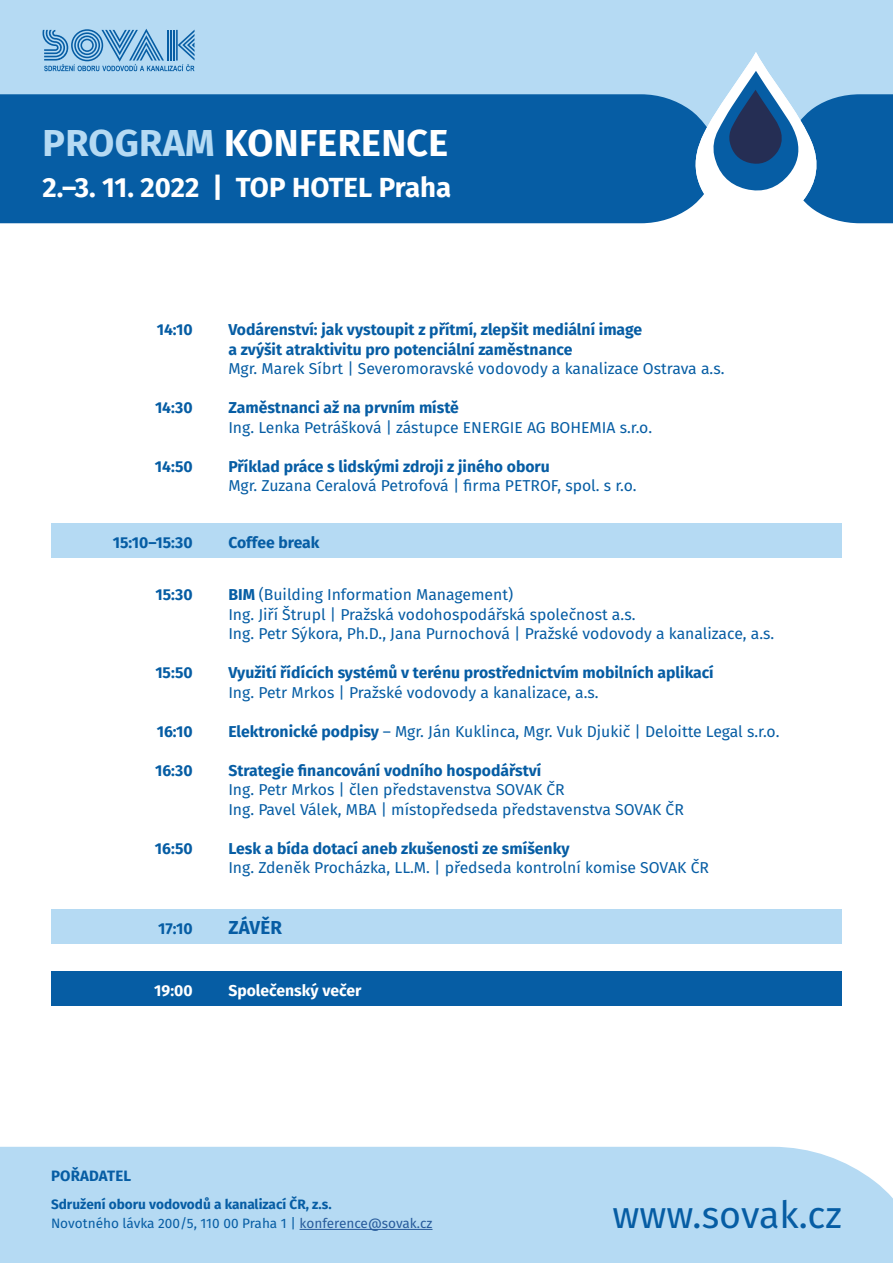
<style>
.page{position:relative;width:893px;height:1263px;background:#fff}
.page>*{position:absolute;margin:0;border:0;box-sizing:border-box;transform-origin:0 0}
.t1{font:37.65px "Fira Sans";color:#065da4}
.t2{font:700 37.5px "Fira Sans";letter-spacing:.01em;color:#fff}
.t3{font:700 27.6px "Fira Sans";color:#fff}
.t4{font:700 18.75px "Fira Sans";letter-spacing:.01em;color:#065da4}
.t5{font:15.75px/19.5px "Fira Sans";color:#065da4}
.t6{font:700 15.75px/19.5px "Fira Sans";color:#065da4}
.t7{font:700 15.75px "Fira Sans";color:#fff}
.t8{font:700 15px "Fira Sans";letter-spacing:.01em;color:#065da4}
.t9{font:700 13.65px/19.5px "Fira Sans";color:#065da4}
.s1{color:#b5daf3}
.s2{font-weight:700}
.s3{font-weight:400}
.s4{font-weight:400;color:#275b9b}
</style>
<div class="page">
<div style="left:51px;top:971px;width:791px;height:35px;background:#065da4"></div>
<div style="left:51px;top:523px;width:791px;height:35px;background:#b5daf3"></div>
<div style="left:51px;top:909px;width:791px;height:34px;background:#b5daf3"></div>
<div style="left:0;top:0;width:893px;height:181px;background:#b5daf3"></div>
<div style="left:0;top:94px;width:893px;height:129px;background:#065da4"></div>
<svg style="left:694px;top:52px;width:126px;height:171px"></svg>
<svg style="left:42px;top:29px;width:153px;height:42px"></svg>
<hr style="left:167px;top:30px;width:1px;height:31px;background:#065da4">
<hr style="left:170px;top:30px;width:2px;height:31px;background:#065da4">
<div style="left:0;top:1147px;width:893px;height:116px;background:#b5daf3"></div>
<hr style="left:300px;top:1229px;width:132px;height:1px;background:#275b9b">
<h2 class="t2" style="left:43px;top:112px;width:407px"><span class="s1">PROGRAM</span> KONFERENCE</h2>
<h3 class="t3" style="left:43px;top:165px;width:410px">2.–3. 11. 2022 | TOP HOTEL Praha</h3>
<p class="t6" style="left:157px;top:319px;width:37px">14:10</p>
<p class="t6" style="left:155px;top:397px;width:39px">14:30</p>
<p class="t6" style="left:155px;top:455px;width:39px">14:50</p>
<p class="t6" style="left:113px;top:532px;width:81px">15:10–15:30</p>
<p class="t6" style="left:155px;top:584px;width:39px">15:30</p>
<p class="t6" style="left:155px;top:662px;width:39px">15:50</p>
<p class="t6" style="left:157px;top:720px;width:37px">16:10</p>
<p class="t6" style="left:155px;top:759px;width:39px">16:30</p>
<p class="t6" style="left:155px;top:837px;width:39px">16:50</p>
<p class="t6" style="left:158px;top:917px;width:36px">17:10</p>
<p class="t7" style="left:154px;top:977px;width:40px">19:00</p>
<p class="t6" style="left:228px;top:319px;width:415px">Vodárenství: jak vystoupit z přítmí, zlepšit mediální image a zvýšit atraktivitu pro potenciální zaměstnance</p>
<p class="t5" style="left:228px;top:358px;width:498px">Mgr. Marek Síbrt | Severomoravské vodovody a kanalizace Ostrava a.s.</p>
<p class="t6" style="left:228px;top:397px;width:232px">Zaměstnanci až na prvním místě</p>
<p class="t5" style="left:228px;top:417px;width:425px">Ing. Lenka Petrášková | zástupce ENERGIE AG BOHEMIA s.r.o.</p>
<p class="t6" style="left:228px;top:455px;width:323px">Příklad práce s lidskými zdroji z jiného oboru</p>
<p class="t5" style="left:228px;top:475px;width:410px">Mgr. Zuzana Ceralová Petrofová | firma PETROF, spol. s r.o.</p>
<p class="t6" style="left:228px;top:532px;width:93px">Coffee break</p>
<p class="t5" style="left:228px;top:585px;width:547px"><span class="s2">BIM</span> (Building Information Management)<br>Ing. Jiří Štrupl | Pražská vodohospodářská společnost a.s.<br>Ing. Petr Sýkora, Ph.D., Jana Purnochová | Pražské vodovody a kanalizace, a.s.</p>
<p class="t6" style="left:228px;top:662px;width:487px">Využití řídících systémů v terénu prostřednictvím mobilních aplikací</p>
<p class="t5" style="left:228px;top:682px;width:372px">Ing. Petr Mrkos | Pražské vodovody a kanalizace, a.s.</p>
<p class="t5" style="left:228px;top:721px;width:553px"><span class="s2">Elektronické podpisy</span> – Mgr. Ján Kuklinca, Mgr. Vuk Djukič | Deloitte Legal s.r.o.</p>
<p class="t6" style="left:228px;top:759px;width:315px">Strategie financování vodního hospodářství</p>
<p class="t5" style="left:228px;top:780px;width:457px">Ing. Petr Mrkos | člen představenstva SOVAK ČR<br>Ing. Pavel Válek, MBA | místopředseda představenstva SOVAK ČR</p>
<p class="t6" style="left:228px;top:837px;width:343px">Lesk a bída dotací aneb zkušenosti ze smíšenky</p>
<p class="t5" style="left:228px;top:858px;width:482px">Ing. Zdeněk Procházka, LL.M. | předseda kontrolní komise SOVAK ČR</p>
<p class="t4" style="left:228px;top:911px;width:55px">ZÁVĚR</p>
<p class="t7" style="left:228px;top:977px;width:134px">Společenský večer</p>
<p class="t8" style="left:51px;top:1163px;width:82px">POŘADATEL</p>
<p class="t9" style="left:51px;top:1193px;width:383px">Sdružení oboru vodovodů a kanalizací ČR, z.s.<br><span class="s3">Novotného lávka 200/5, 110 00 Praha 1 |</span> <span class="s4">konference@sovak.cz</span></p>
<h1 class="t1" style="left:612px;top:1186px;width:231px">www.sovak.cz</h1>
</div>
